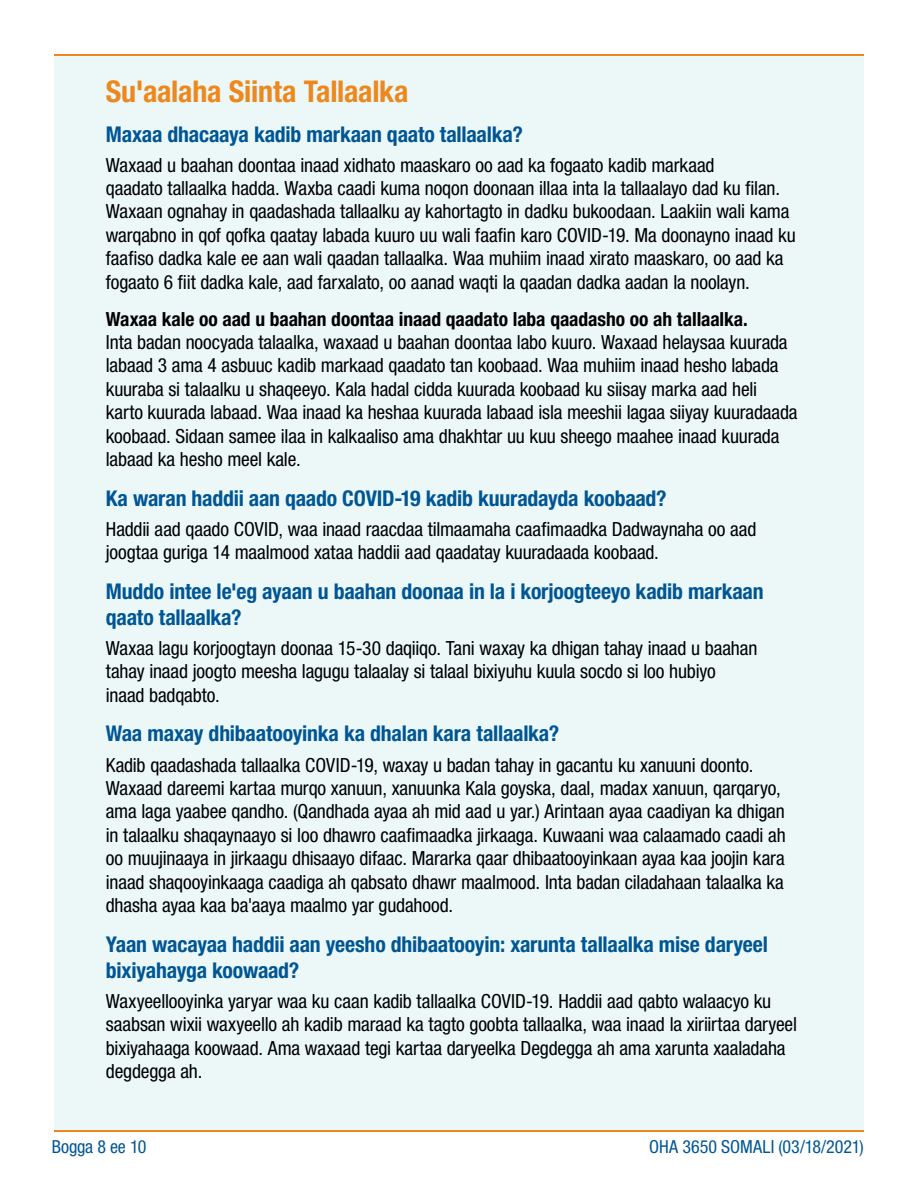
<style>
.page{position:relative;width:918px;height:1188px;background:#fff}
.page>*{position:absolute;margin:0;border:0;box-sizing:border-box;transform-origin:0 0}
.t1{font:700 condensed 30px "Helvetica Neue LT Std";letter-spacing:-.01em;color:#ec881d}
.t2{font:700 condensed 21.75px/26.1px "Helvetica Neue LT Std";letter-spacing:-.01em;color:#005695}
.t3{font:condensed 19.5px/23.4px "Helvetica Neue LT Std";letter-spacing:-.005em;color:#000}
.t4{font:700 condensed 19.5px "Helvetica Neue LT Std";letter-spacing:-.005em;color:#000}
.t5{font:condensed 18px "Helvetica Neue LT Std";color:#005695}
</style>
<div class="page">
<div style="left:54px;top:56px;width:810px;height:1074px;background:#ecf8f8"></div>
<hr style="left:54px;top:54px;width:810px;height:2px;background:#ec881d">
<hr style="left:54px;top:1130px;width:810px;height:1px;background:#ec881d">
<h1 class="t1" style="left:106px;top:73px;width:304px">Su'aalaha Siinta Tallaalka</h1>
<p class="t2" style="left:106px;top:120px;width:418px">Maxaa dhacaaya kadib markaan qaato tallaalka?</p>
<p class="t3" style="left:106px;top:153px;width:691px">Waxaad u baahan doontaa inaad xidhato maaskaro oo aad ka fogaato kadib markaad<br>qaadato tallaalka hadda. Waxba caadi kuma noqon doonaan illaa inta la tallaalayo dad ku filan.<br>Waxaan ognahay in qaadashada tallaalku ay kahortagto in dadku bukoodaan. Laakiin wali kama warqabno in qof qofka qaatay labada kuuro uu wali faafin karo COVID-19. Ma doonayno inaad ku faafiso dadka kale ee aan wali qaadan tallaalka. Waa muhiim inaad xirato maaskaro, oo aad ka fogaato 6 fiit dadka kale, aad farxalato, oo aanad waqti la qaadan dadka aadan la noolayn.</p>
<p class="t4" style="left:106px;top:307px;width:644px">Waxaa kale oo aad u baahan doontaa inaad qaadato laba qaadasho oo ah tallaalka.</p>
<p class="t3" style="left:106px;top:330px;width:693px">Inta badan noocyada talaalka, waxaad u baahan doontaa labo kuuro. Waxaad helaysaa kuurada labaad 3 ama 4 asbuuc kadib markaad qaadato tan koobaad. Waa muhiim inaad hesho labada kuuraba si talaalku u shaqeeyo. Kala hadal cidda kuurada koobaad ku siisay marka aad heli karto kuurada labaad. Waa inaad ka heshaa kuurada labaad isla meeshii lagaa siiyay kuuradaada koobaad. Sidaan samee ilaa in kalkaaliso ama dhakhtar uu kuu sheego maahee inaad kuurada labaad ka hesho meel kale.</p>
<p class="t2" style="left:106px;top:485px;width:562px">Ka waran haddii aan qaado COVID-19 kadib kuuradayda koobaad?</p>
<p class="t3" style="left:106px;top:517px;width:652px">Haddii aad qaado COVID, waa inaad raacdaa tilmaamaha caafimaadka Dadwaynaha oo aad joogtaa guriga 14 maalmood xataa haddii aad qaadatay kuuradaada koobaad.</p>
<p class="t2" style="left:106px;top:578px;width:659px">Muddo intee le'eg ayaan u baahan doonaa in la i korjoogteeyo kadib markaan qaato tallaalka?</p>
<p class="t3" style="left:106px;top:636px;width:653px">Waxaa lagu korjoogtayn doonaa 15-30 daqiiqo. Tani waxay ka dhigan tahay inaad u baahan tahay inaad joogto meesha lagugu talaalay si talaal bixiyuhu kuula socdo si loo hubiyo inaad badqabto.</p>
<p class="t2" style="left:106px;top:720px;width:455px">Waa maxay dhibaatooyinka ka dhalan kara tallaalka?</p>
<p class="t3" style="left:106px;top:753px;width:681px">Kadib qaadashada tallaalka COVID-19, waxay u badan tahay in gacantu ku xanuuni doonto.<br>Waxaad dareemi kartaa murqo xanuun, xanuunka Kala goyska, daal, madax xanuun, qarqaryo, ama laga yaabee qandho. (Qandhada ayaa ah mid aad u yar.) Arintaan ayaa caadiyan ka dhigan in talaalku shaqaynaayo si loo dhawro caafimaadka jirkaaga. Kuwaani waa calaamado caadi ah oo muujinaaya in jirkaagu dhisaayo difaac. Mararka qaar dhibaatooyinkaan ayaa kaa joojin kara inaad shaqooyinkaaga caadiga ah qabsato dhawr maalmood. Inta badan ciladahaan talaalka ka dhasha ayaa kaa ba'aaya maalmo yar gudahood.</p>
<p class="t2" style="left:106px;top:930px;width:664px">Yaan wacayaa haddii aan yeesho dhibaatooyin: xarunta tallaalka mise daryeel bixiyahayga koowaad?</p>
<p class="t3" style="left:106px;top:989px;width:693px">Waxyeellooyinka yaryar waa ku caan kadib tallaalka COVID-19. Haddii aad qabto walaacyo ku saabsan wixii waxyeello ah kadib maraad ka tagto goobta tallaalka, waa inaad la xiriirtaa daryeel bixiyahaaga koowaad. Ama waxaad tegi kartaa daryeelka Degdegga ah ama xarunta xaaladaha degdegga ah.</p>
<p class="t5" style="left:52px;top:1137px;width:96px">Bogga 8 ee 10</p>
<p class="t5" style="left:649px;top:1137px;width:216px">OHA 3650 SOMALI (03/18/2021)</p>
</div>
